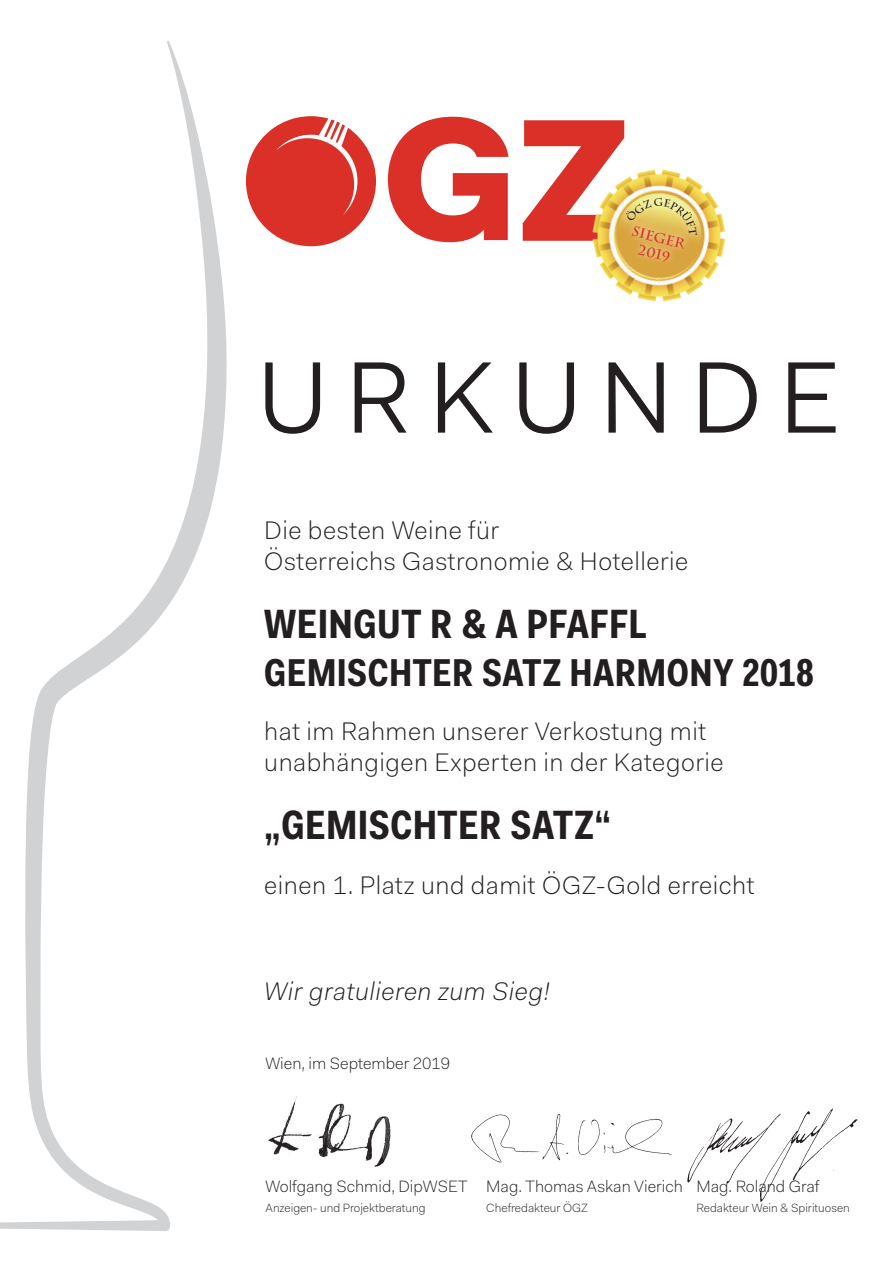
<style>
.page{position:relative;width:893px;height:1263px;background:#fff}
.page>*{position:absolute;margin:0;border:0;box-sizing:border-box;transform-origin:0 0}
.Urkunde{font:102px "Fakt Pro Blond";letter-spacing:.17em;color:#231f20}
.Firma___Getraenk{font:700 41.1px "Fakt Con Pro";letter-spacing:.02em;color:#231f20}
.Firma___Getraenk-2{font:700 39px "Fakt Con Pro";letter-spacing:.02em;color:#231f20}
.Text{font:300 25.5px/30.8px "Fakt Pro";letter-spacing:.02em;color:#231f20}
.Text_kursiv{font:italic 300 25.5px "Fakt Pro";letter-spacing:.02em;color:#231f20}
.t1{font:300 16.5px "Fakt Pro";color:#231f20}
.t2{font:700 13.8px "Charlemagne Std";color:#da3028}
.t3{font:300 12px "Fakt Pro";color:#231f20}
</style>
<div class="page">
<img style="left:687px;top:1108px;width:171px;height:94px">
<svg style="left:0;top:41px;width:227px;height:1190px"></svg>
<svg style="left:388px;top:117px;width:120px;height:125px"></svg>
<svg style="left:246px;top:116px;width:130px;height:130px"></svg>
<img style="left:605px;top:195px;width:121px;height:107px">
<img style="left:268px;top:1096px;width:123px;height:71px">
<img style="left:471px;top:1114px;width:201px;height:49px">
<svg style="left:523px;top:120px;width:188px;height:153px"></svg>
<p class="t2" style="left:634px;top:223px;width:55px;rotate:14deg">SIEGER</p>
<p class="t2" style="left:641px;top:241px;width:34px;rotate:14deg">2019</p>
<p class="Urkunde" style="left:258px;top:329px;width:585px">URKUNDE</p>
<p class="Text" style="left:264px;top:515px;width:426px">Die besten Weine für<br>Österreichs Gastronomie &amp; Hotellerie</p>
<p class="Firma___Getraenk" style="left:264px;top:596px;width:384px">WEINGUT R &amp; A PFAFFL</p>
<p class="Firma___Getraenk-2" style="left:264px;top:646px;width:551px">GEMISCHTER SATZ HARMONY 2018</p>
<p class="Text" style="left:264px;top:716px;width:461px">hat im Rahmen unserer Verkostung mit unabhängigen Experten in der Kategorie</p>
<p class="Firma___Getraenk" style="left:264px;top:797px;width:348px">„GEMISCHTER SATZ“</p>
<p class="Text" style="left:264px;top:870px;width:492px">einen 1. Platz und damit ÖGZ-Gold erreicht</p>
<p class="Text_kursiv" style="left:264px;top:974px;width:287px">Wir gratulieren zum Sieg!</p>
<p class="t1" style="left:265px;top:1052px;width:186px">Wien, im September 2019</p>
<p class="t1" style="left:265px;top:1176px;width:204px">Wolfgang Schmid, DipWSET</p>
<p class="t3" style="left:265px;top:1200px;width:162px">Anzeigen- und Projektberatung</p>
<p class="t1" style="left:486px;top:1176px;width:198px">Mag. Thomas Askan Vierich</p>
<p class="t3" style="left:486px;top:1200px;width:103px">Chefredakteur ÖGZ</p>
<p class="t1" style="left:696px;top:1176px;width:125px">Mag. Roland Graf</p>
<p class="t3" style="left:696px;top:1200px;width:155px">Redakteur Wein &amp; Spirituosen</p>
</div>
